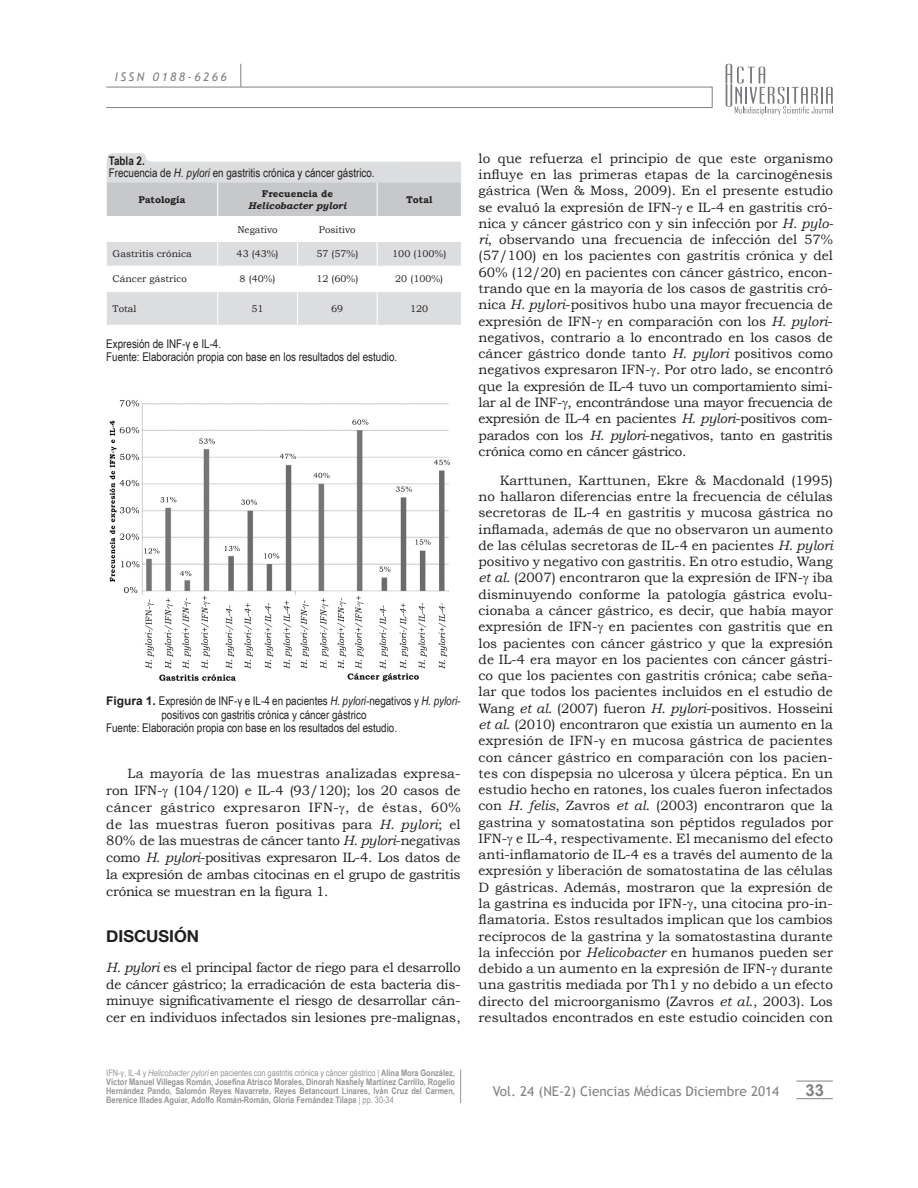
<style>
.page{position:relative;width:918px;height:1188px;background:#fff}
.page>*{position:absolute;margin:0;border:0;box-sizing:border-box;transform-origin:0 0}
.Subtitulo{font:700 16.5px "Helvetica Neue";color:#231f20}
.t1{font:700 16.5px "Arial";color:#808285}
.texto{font:13.5px/16.4px "Bookman Old Style";letter-spacing:-.01em;color:#231f20;text-align:justify}
.texto_2{font:13.5px/16.4px "Bookman Old Style";letter-spacing:-.015em;color:#231f20;text-align:justify}
.t2{font:13.5px "Trebuchet MS";color:#808285}
.pie_figura{font:12px/13.5px "Arial Narrow";color:#231f20}
.Título_tabla{font:12px "Arial Narrow";color:#231f20}
.t3{font:italic 12px "Trebuchet MS";letter-spacing:.2em;color:#808285}
.Tabla_número{font:700 12px "Arial Narrow";color:#231f20}
.tablas_general{font:9.75px "Bookman Old Style";color:#231f20}
.tablas_general-2{font:700 9.75px "Bookman Old Style";color:#231f20}
.tablas_general-3{font:italic 700 9.75px "Bookman Old Style";color:#231f20}
.t4{font:700 9px/9px "Arial Narrow";color:#939598;text-align:justify}
.s1{font-style:italic}
.s2{font-family:"Arial";font-weight:700}
.s3{font-weight:400}
.s4{font-weight:400;font-style:italic}
.s5{font-family:"Sylfaen"}
</style>
<div class="page">
<hr style="left:796px;top:1081px;width:37px;height:1px;background:#808285">
<hr style="left:796px;top:1098px;width:37px;height:1px;background:#808285">
<div style="left:106px;top:87px;width:606px;height:21px;border:1px solid #808285"></div>
<svg style="left:241px;top:64px;width:1px;height:23px"></svg>
<svg style="left:726px;top:64px;width:107px;height:51px"></svg>
<hr style="left:460px;top:1069px;width:1px;height:34px;background:#939598">
<svg style="left:106px;top:153px;width:355px;height:172px"></svg>
<hr style="left:106px;top:291px;width:112px;height:1px;background:#fff">
<hr style="left:106px;top:292px;width:1px;height:33px;background:#fff">
<hr style="left:218px;top:291px;width:79px;height:1px;background:#fff">
<hr style="left:217px;top:292px;width:1px;height:33px;background:#fff">
<hr style="left:297px;top:291px;width:80px;height:1px;background:#fff">
<hr style="left:297px;top:292px;width:1px;height:33px;background:#fff">
<hr style="left:377px;top:291px;width:85px;height:1px;background:#fff">
<hr style="left:377px;top:292px;width:1px;height:33px;background:#fff">
<img style="left:109px;top:400px;width:341px;height:282px">
<p class="t3" style="left:115px;top:70px;width:114px">ISSN 0188-6266</p>
<p class="Tabla_número" style="left:109px;top:152px;width:37px">Tabla 2.</p>
<p class="Título_tabla" style="left:109px;top:164px;width:267px">Frecuencia de <span class="s1">H. pylori</span> en gastritis crónica y cáncer gástrico.</p>
<p class="tablas_general-2" style="left:139px;top:194px;width:48px">Patología</p>
<p class="tablas_general-2" style="left:262px;top:188px;width:73px">Frecuencia de</p>
<p class="tablas_general-3" style="left:248px;top:200px;width:100px">Helicobacter pylori</p>
<p class="tablas_general" style="left:237px;top:224px;width:42px">Negativo</p>
<p class="tablas_general" style="left:319px;top:224px;width:38px">Positivo</p>
<p class="tablas_general-2" style="left:406px;top:194px;width:28px">Total</p>
<p class="tablas_general" style="left:113px;top:248px;width:81px">Gastritis crónica</p>
<p class="tablas_general" style="left:237px;top:248px;width:43px">43 (43%)</p>
<p class="tablas_general" style="left:316px;top:248px;width:43px">57 (57%)</p>
<p class="tablas_general" style="left:392px;top:248px;width:56px">100 (100%)</p>
<p class="tablas_general" style="left:113px;top:274px;width:76px">Cáncer gástrico</p>
<p class="tablas_general" style="left:240px;top:274px;width:37px">8 (40%)</p>
<p class="tablas_general" style="left:316px;top:274px;width:43px">12 (60%)</p>
<p class="tablas_general" style="left:395px;top:274px;width:49px">20 (100%)</p>
<p class="tablas_general" style="left:113px;top:303px;width:25px">Total</p>
<p class="tablas_general" style="left:252px;top:303px;width:14px">51</p>
<p class="tablas_general" style="left:331px;top:303px;width:14px">69</p>
<p class="tablas_general" style="left:410px;top:303px;width:20px">120</p>
<p class="pie_figura" style="left:106px;top:336px;width:116px">Expresión de INF-γ e IL-4.</p>
<p class="pie_figura" style="left:106px;top:350px;width:293px">Fuente: Elaboración propia con base en los resultados del estudio.</p>
<p class="pie_figura" style="left:161px;top:694px;width:301px;text-indent:-55px"><span class="s2">Figura 1.</span> Expresión de INF-γ e IL-4 en pacientes <span class="s1">H. pylori-</span>negativos y <span class="s1">H. pylori&shy;</span>positivos con gastritis crónica y cáncer gástrico</p>
<p class="pie_figura" style="left:106px;top:721px;width:293px">Fuente: Elaboración propia con base en los resultados del estudio.</p>
<p class="texto" style="left:106px;top:765px;width:356px;line-height:16.8px;text-indent:21px">La mayoría de las muestras analizadas expresa&shy;ron IFN- (104/120) e IL-4 (93/120); los 20 casos de cáncer gástrico expresaron IFN- , de éstas, 60% de las muestras fueron positivas para <span class="s1">H. pylori</span>; el 80% de las muestras de cáncer tanto <span class="s1">H. pylori</span>-negativas como <span class="s1">H. pylori</span>-positivas expresaron IL-4. Los datos de la expresión de ambas citocinas en el grupo de gastritis crónica se muestran en la figura 1.</p>
<p class="Subtitulo" style="left:106px;top:923px;width:94px">DISCUSIÓN</p>
<p class="texto_2" style="left:106px;top:959px;width:356px;line-height:16.8px"><span class="s1">H. pylori</span> es el principal factor de riego para el desarrollo de cáncer gástrico; la erradicación de esta bacteria dis&shy;minuye significativamente el riesgo de desarrollar cán&shy;cer en individuos infectados sin lesiones pre-malignas,</p>
<p class="t4" style="left:106px;top:1068px;width:350px"><span class="s3">IFN-γ, IL-4 y</span> <span class="s4">Helicobacter pylori</span> <span class="s3">en pacientes con gastritis crónica y cáncer gástrico |</span> Alina Mora González, Víctor Manuel Villegas Román, Josefina Atrisco Morales, Dinorah Nashely Martínez Carrillo, Rogelio Hernández Pando, Salomón Reyes Navarrete, Reyes Betancourt Linares, Iván Cruz del Carmen, Berenice Illades Aguiar, Adolfo Román-Román, Gloria Fernández Tilapa <span class="s3">| pp. 30-34</span></p>
<p class="texto_2" style="left:479px;top:150px;width:356px">lo que refuerza el principio de que este organismo influye en las primeras etapas de la carcinogénesis gástrica (Wen &amp; Moss, 2009). En el presente estudio se evaluó la expresión de IFN- e IL-4 en gastritis cró&shy;nica y cáncer gástrico con y sin infección por <span class="s1">H. pylo&shy;ri</span>, observando una frecuencia de infección del 57% (57/100) en los pacientes con gastritis crónica y del 60% (12/20) en pacientes con cáncer gástrico, encon&shy;trando que en la mayoría de los casos de gastritis cró&shy;nica <span class="s1">H. pylori</span>-positivos hubo una mayor frecuencia de expresión de IFN- en comparación con los <span class="s1">H. pylori&shy;</span>negativos, contrario a lo encontrado en los casos de cáncer gástrico donde tanto <span class="s1">H. pylori</span> positivos como negativos expresaron IFN- . Por otro lado, se encontró que la expresión de IL-4 tuvo un comportamiento simi&shy;lar al de INF- , encontrándose una mayor frecuencia de expresión de IL-4 en pacientes <span class="s1">H. pylori</span>-positivos com&shy;parados con los <span class="s1">H. pylori</span>-negativos, tanto en gastritis crónica como en cáncer gástrico.</p>
<p class="texto" style="left:479px;top:472px;width:356px;text-indent:21px">Karttunen, Karttunen, Ekre &amp; Macdonald (1995) no hallaron diferencias entre la frecuencia de células secretoras de IL-4 en gastritis y mucosa gástrica no inflamada, además de que no observaron un aumento de las células secretoras de IL-4 en pacientes <span class="s1">H. pylori </span>positivo y negativo con gastritis. En otro estudio, Wang <span class="s1">et al.</span> (2007) encontraron que la expresión de IFN- iba disminuyendo conforme la patología gástrica evolu&shy;cionaba a cáncer gástrico, es decir, que había mayor expresión de IFN- en pacientes con gastritis que en los pacientes con cáncer gástrico y que la expresión de IL-4 era mayor en los pacientes con cáncer gástri&shy;co que los pacientes con gastritis crónica; cabe seña&shy;lar que todos los pacientes incluidos en el estudio de Wang <span class="s1">et al.</span> (2007) fueron <span class="s1">H. pylori</span>-positivos. Hosseini <span class="s1">et al</span>. (2010) encontraron que existía un aumento en la expresión de IFN-<span class="s5">γ</span> en mucosa gástrica de pacientes con cáncer gástrico en comparación con los pacien&shy;tes con dispepsia no ulcerosa y úlcera péptica. En un estudio hecho en ratones, los cuales fueron infectados con <span class="s1">H. felis</span>, Zavros <span class="s1">et al</span>. (2003) encontraron que la gastrina y somatostatina son péptidos regulados por IFN- e IL-4, respectivamente. El mecanismo del efecto anti-inflamatorio de IL-4 es a través del aumento de la expresión y liberación de somatostatina de las células D gástricas. Además, mostraron que la expresión de la gastrina es inducida por IFN- , una citocina pro-in&shy;flamatoria. Estos resultados implican que los cambios recíprocos de la gastrina y la somatostastina durante la infección por <span class="s1">Helicobacter</span> en humanos pueden ser debido a un aumento en la expresión de IFN- durante una gastritis mediada por Th1 y no debido a un efecto directo del microorganismo (Zavros <span class="s1">et al</span>., 2003). Los resultados encontrados en este estudio coinciden con</p>
<p class="t2" style="left:493px;top:1083px;width:288px">Vol. 24 (NE-2) Ciencias Médicas Diciembre 2014</p>
<p class="t1" style="left:806px;top:1079px;width:20px">33</p>
</div>
